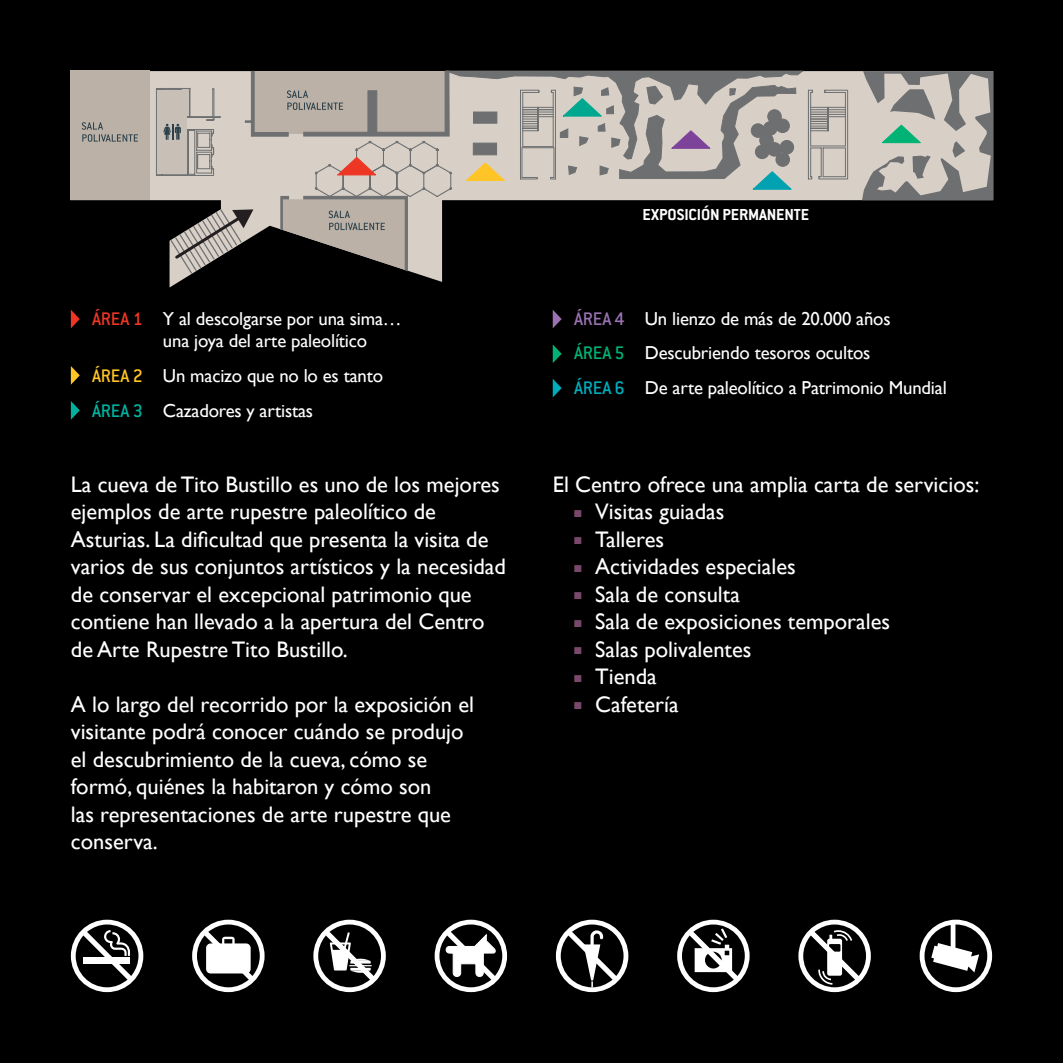
<style>
.page{position:relative;width:1063px;height:1063px;background:#000}
.page>*{position:absolute;margin:0;border:0;box-sizing:border-box;transform-origin:0 0}
.t1{font:22.5px/27.5px "Gill Sans";color:#fff}
.t2{font:18.75px/34.8px "Gill Sans";letter-spacing:-.01em;color:#fff}
.t3{font:700 17.5px "Conduit ITC";letter-spacing:-.01em;color:#fff}
.s1{font-family:"Conduit ITC";font-weight:500;font-size:20px;color:#ee3624}
.s2{font-family:"Conduit ITC";font-weight:500;font-size:20px;color:#ffc426}
.s3{font-family:"Conduit ITC";font-weight:500;font-size:20px;color:#00b3a0}
.s4{font-family:"Conduit ITC";font-weight:500;font-size:20px;color:#9a72b2}
.s5{font-family:"Conduit ITC";font-weight:500;font-size:20px;color:#00b274}
.s6{font-family:"Conduit ITC";font-weight:500;font-size:20px;color:#00adbc}
.s7{color:#79496b}
</style>
<div class="page">
<svg style="left:70px;top:71px;width:923px;height:217px"></svg>
<div style="left:70px;top:71px;width:80px;height:129px;background:#bbb1a6"></div>
<svg style="left:862px;top:71px;width:131px;height:129px;background:#afaea8"></svg>
<svg style="left:920px;top:920px;width:72px;height:72px"></svg>
<svg style="left:556px;top:920px;width:72px;height:72px"></svg>
<svg style="left:435px;top:920px;width:72px;height:72px"></svg>
<svg style="left:313px;top:920px;width:73px;height:72px"></svg>
<svg style="left:71px;top:920px;width:72px;height:72px"></svg>
<svg style="left:677px;top:920px;width:73px;height:72px"></svg>
<svg style="left:192px;top:920px;width:73px;height:72px"></svg>
<svg style="left:798px;top:920px;width:73px;height:72px"></svg>
<svg style="left:82px;top:122px;width:56px;height:20px"></svg>
<svg style="left:71px;top:310px;width:9px;height:18px"></svg>
<svg style="left:553px;top:310px;width:9px;height:18px"></svg>
<svg style="left:553px;top:345px;width:9px;height:18px"></svg>
<svg style="left:553px;top:379px;width:9px;height:18px"></svg>
<svg style="left:71px;top:366px;width:9px;height:19px"></svg>
<svg style="left:71px;top:401px;width:9px;height:19px"></svg>
<svg style="left:156px;top:70px;width:693px;height:205px"></svg>
<p class="t2" style="left:163px;top:307px;width:240px;line-height:22.5px;text-indent:-71px"><span class="s1">ÁREA 1</span> Y al descolgarse por una sima… una joya del arte paleolítico</p>
<p class="t2" style="left:92px;top:358px;width:293px"><span class="s2">ÁREA 2</span> Un macizo que no lo es tanto<br><span class="s3">ÁREA 3</span> Cazadores y artistas</p>
<p class="t1" style="left:71px;top:470px;width:437px">La cueva de Tito Bustillo es uno de los mejores ejemplos de arte rupestre paleolítico de Asturias. La dificultad que presenta la visita de varios de sus conjuntos artísticos y la necesidad de conservar el excepcional patrimonio que contiene han llevado a la apertura del Centro de Arte Rupestre Tito Bustillo.</p>
<p class="t1" style="left:71px;top:690px;width:405px">A lo largo del recorrido por la exposición el visitante podrá conocer cuándo se produjo el descubrimiento de la cueva, cómo se formó, quiénes la habitaron y cómo son<br>las representaciones de arte rupestre que conserva.</p>
<p class="t3" style="left:643px;top:204px;width:168px">EXPOSICIÓN PERMANENTE</p>
<p class="t2" style="left:574px;top:301px;width:374px"><span class="s4">ÁREA 4</span> Un lienzo de más de 20.000 años<br><span class="s5">ÁREA 5</span> Descubriendo tesoros ocultos<br><span class="s6">ÁREA 6</span> De arte paleolítico a Patrimonio Mundial</p>
<p class="t1" style="left:553px;top:470px;width:428px">El Centro ofrece una amplia carta de servicios:</p>
<p class="t1" style="left:574px;top:498px;width:152px"><span class="s7">■</span> Visitas guiadas</p>
<p class="t1" style="left:574px;top:525px;width:92px"><span class="s7">■</span> Talleres</p>
<p class="t1" style="left:574px;top:553px;width:223px"><span class="s7">■</span> Actividades especiales</p>
<p class="t1" style="left:574px;top:580px;width:167px"><span class="s7">■</span> Sala de consulta</p>
<p class="t1" style="left:574px;top:608px;width:318px"><span class="s7">■</span> Sala de exposiciones temporales</p>
<p class="t1" style="left:574px;top:635px;width:179px"><span class="s7">■</span> Salas polivalentes</p>
<p class="t1" style="left:574px;top:663px;width:84px"><span class="s7">■</span> Tienda</p>
<p class="t1" style="left:574px;top:690px;width:106px"><span class="s7">■</span> Cafetería</p>
</div>
